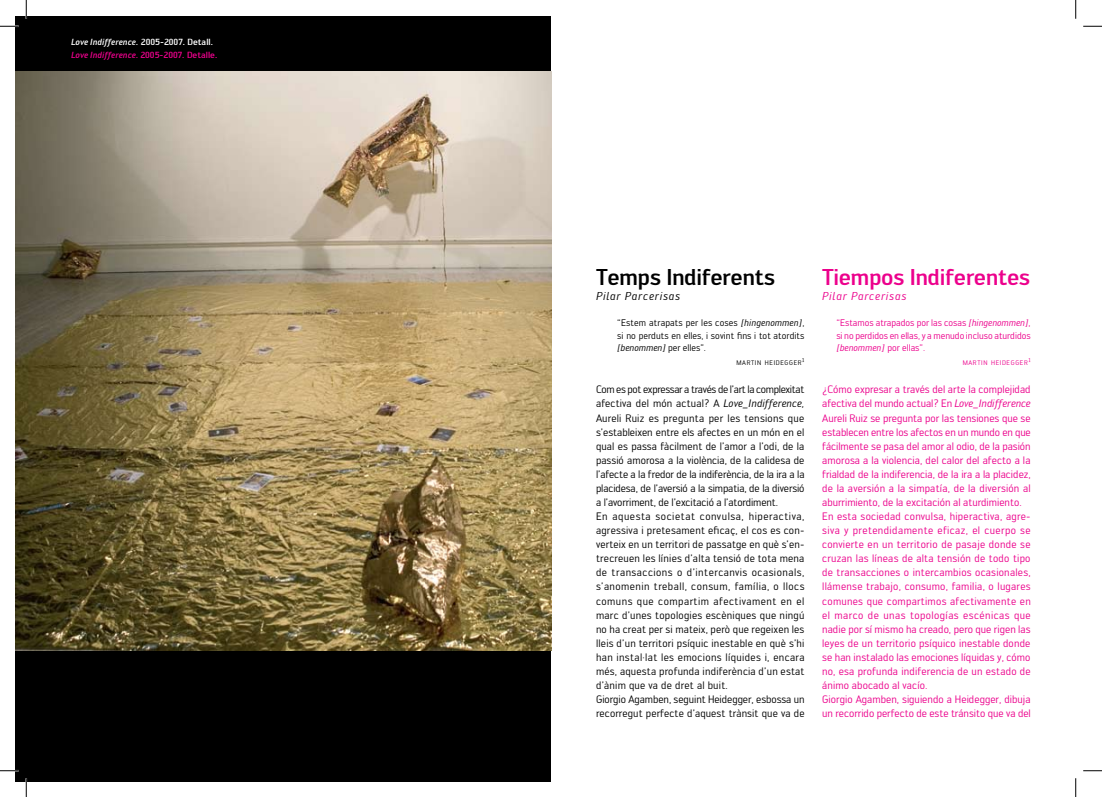
<style>
.page{position:relative;width:1102px;height:797px;background:#fff}
.page>*{position:absolute;margin:0;border:0;box-sizing:border-box;transform-origin:0 0}
.t1{font:500 22.5px "Engel";letter-spacing:-.02em;color:#ec008c}
.t2{font:500 22.5px "Engel";letter-spacing:-.02em;color:#000}
.t3{font:italic 11.25px "Engel";letter-spacing:.07em;color:#000}
.t4{font:italic 11.25px "Engel";letter-spacing:.07em;color:#ec008c}
.t5{font:10.62px/14.1px "Engel";letter-spacing:.015em;color:#000}
.t6{font:10.62px/14.1px "Engel";letter-spacing:.01em;color:#ec008c}
.t7{font:9.38px/12.5px "Engel";color:#ec008c;text-align:justify}
.t8{font:9.38px/12.5px "Engel";letter-spacing:.01em;color:#000;text-align:justify}
.t9{font:500 8.75px/12.4px "Engel";color:#ec008c}
.t10{font:6.5px "Engel";letter-spacing:.1em;color:#000}
.t11{font:6.5px "Engel";letter-spacing:.1em;color:#ec008c}
.t12{font:5.38px "Engel";color:#000}
.t13{font:5.38px "Engel";color:#ec008c}
.s1{font-style:italic;color:#fff}
.s2{color:#fff}
.s3{font-style:italic}
</style>
<div class="page">
<div style="left:16px;top:16px;width:535px;height:765px;background:#000"></div>
<img style="left:16px;top:71px;width:535px;height:579px">
<svg style="left:0;top:25px;width:19px;height:2px"></svg>
<svg style="left:1083px;top:25px;width:18px;height:2px"></svg>
<svg style="left:0;top:770px;width:19px;height:1px"></svg>
<svg style="left:1083px;top:770px;width:18px;height:1px"></svg>
<svg style="left:25px;top:0;width:2px;height:19px"></svg>
<svg style="left:25px;top:778px;width:2px;height:19px"></svg>
<svg style="left:1075px;top:0;width:1px;height:19px"></svg>
<svg style="left:1075px;top:778px;width:1px;height:19px"></svg>
<p class="t9" style="left:71px;top:36px;width:147px"><span class="s1">Love Indifference.</span> <span class="s2">2005-2007. Detall.<br></span><span class="s3">Love Indifference.</span> 2005-2007. Detalle.</p>
<h1 class="t2" style="left:596px;top:263px;width:180px">Temps Indiferents</h1>
<p class="t3" style="left:596px;top:288px;width:86px">Pilar Parcerisas</p>
<p class="t8" style="left:617px;top:316px;width:189px">“Estem atrapats per les coses <span class="s3">[hingenommen]</span>, si no perduts en elles, i sovint fins i tot atordits <span class="s3">[benommen]</span> per elles”.</p>
<p class="t10" style="left:736px;top:359px;width:67px">MARTIN HEIDEGGER</p>
<p class="t12" style="left:802px;top:357px;width:4px">1</p>
<p class="t5" style="left:596px;top:382px;width:210px">Com es pot expressar a través de l’art la complexitat afectiva del món actual? A <span class="s3">Love_Indifference, </span>Aureli Ruiz es pregunta per les tensions que s’estableixen entre els afectes en un món en el qual es passa fàcilment de l’amor a l’odi, de la passió amorosa a la violència, de la calidesa de l’afecte a la fredor de la indiferència, de la ira a la placidesa, de l’aversió a la simpatia, de la diversió a l’avorriment, de l’excitació a l’atordiment.<br>En aquesta societat convulsa, hiperactiva, agressiva i pretesament eficaç, el cos es con&shy;verteix en un territori de passatge en què s’en&shy;trecreuen les línies d’alta tensió de tota mena de transaccions o d’intercanvis ocasionals, s’anomenin treball, consum, família, o llocs comuns que compartim afectivament en el marc d’unes topologies escèniques que ningú no ha creat per si mateix, però que regeixen les lleis d’un territori psíquic inestable en què s’hi han instal·lat les emocions líquides i, encara més, aquesta profunda indiferència d’un estat d’ànim que va de dret al buit.<br>Giorgio Agamben, seguint Heidegger, esbossa un recorregut perfecte d’aquest trànsit que va de</p>
<h1 class="t1" style="left:822px;top:263px;width:209px">Tiempos Indiferentes</h1>
<p class="t4" style="left:822px;top:288px;width:86px">Pilar Parcerisas</p>
<p class="t7" style="left:836px;top:316px;width:196px">“Estamos atrapados por las cosas <span class="s3">[hingenommen]</span>, si no perdidos en ellas, y a menudo incluso aturdidos <span class="s3">[benommen]</span> por ellas”.</p>
<p class="t11" style="left:962px;top:359px;width:67px">MARTIN HEIDEGGER</p>
<p class="t13" style="left:1028px;top:357px;width:4px">1</p>
<p class="t6" style="left:822px;top:382px;width:210px">¿Cómo expresar a través del arte la complejidad afectiva del mundo actual? En <span class="s3">Love_Indifference </span>Aureli Ruiz se pregunta por las tensiones que se establecen entre los afectos en un mundo en que fácilmente se pasa del amor al odio, de la pasión amorosa a la violencia, del calor del afecto a la frialdad de la indiferencia, de la ira a la placidez, de la aversión a la simpatía, de la diversión al aburrimiento, de la excitación al aturdimiento.<br>En esta sociedad convulsa, hiperactiva, agre&shy;siva y pretendidamente eficaz, el cuerpo se convierte en un territorio de pasaje donde se cruzan las líneas de alta tensión de todo tipo de transacciones o intercambios ocasionales, llámense trabajo, consumo, familia, o lugares comunes que compartimos afectivamente en el marco de unas topologías escénicas que nadie por sí mismo ha creado, pero que rigen las leyes de un territorio psíquico inestable donde se han instalado las emociones líquidas y, cómo no, esa profunda indiferencia de un estado de ánimo abocado al vacío.<br>Giorgio Agamben, siguiendo a Heidegger, dibuja un recorrido perfecto de este tránsito que va del</p>
</div>
